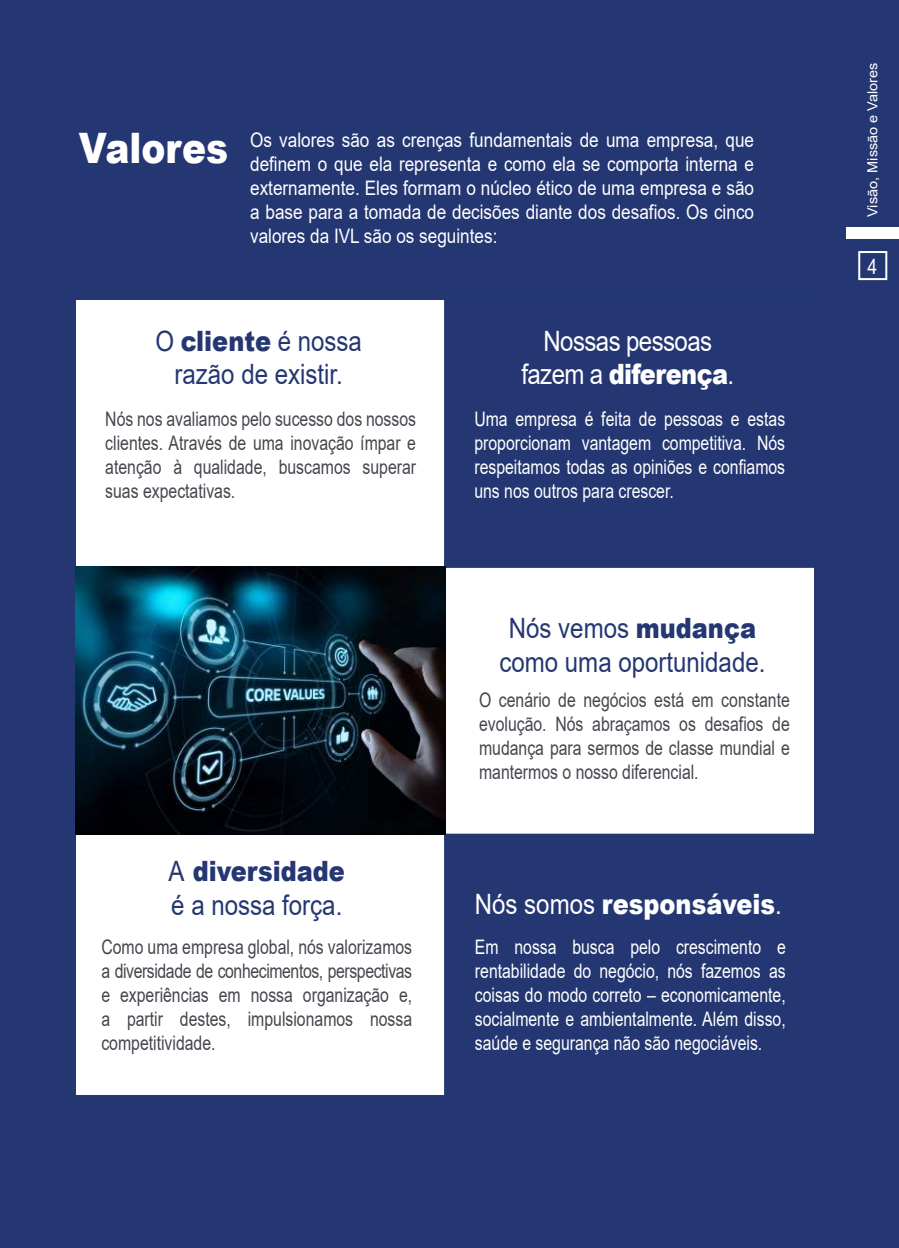
<style>
.page{position:relative;width:899px;height:1248px;background:#fff}
.page>*{position:absolute;margin:0;border:0;box-sizing:border-box;transform-origin:0 0}
.t1{font:28px/33.6px "Arial";color:#253772;text-align:center;scale:.86 1}
.t2{font:28px/33.6px "Arial";letter-spacing:-.025em;color:#fff;text-align:center;scale:.86 1}
.t3{font:900 28px "Arial";color:#fff;scale:.86 1}
.t4{font:20.8px "Arial Narrow";color:#fff;scale:1.04 1}
.t5{font:20px/24px "Arial";color:#44474e;text-align:justify;scale:.79 1}
.t6{font:20px/24px "Arial";color:#fff;text-align:justify;scale:.79 1}
.t7{font:20px/24px "Arial";color:#fff;text-align:justify;scale:.86 1}
.t8{font:14px "Arial";color:#fff;scale:1.04 1}
.s1{font-weight:900;font-size:42px}
.s2{font-weight:900}
.s3{font-weight:400}
</style>
<div class="page">
<div style="left:0;top:0;width:899px;height:1247px;background:#253772"></div>
<div style="left:76px;top:300px;width:737px;height:794px;background:#fff"></div>
<div style="left:444px;top:299px;width:378px;height:269px;background:#253772;border:2px solid #243872"></div>
<div style="left:444px;top:833px;width:378px;height:269px;background:#253772;border:2px solid #243872"></div>
<img style="left:75px;top:567px;width:370px;height:267px">
<div style="left:846px;top:227px;width:53px;height:11px;background:#fff"></div>
<div style="left:858px;top:251px;width:29px;height:29px;border:2px solid #fff"></div>
<p class="t7" style="left:250px;top:127px;width:587px;text-indent:-171px"><span class="s1">Valores</span> Os valores são as crenças fundamentais de uma empresa, que definem o que ela representa e como ela se comporta interna e externamente. Eles formam o núcleo ético de uma empresa e são a base para a tomada de decisões diante dos desafios. Os cinco valores da IVL são os seguintes:</p>
<h1 class="t1" style="left:155px;top:324px;width:242px">O <span class="s2">cliente</span> é nossa razão de existir.</h1>
<p class="t5" style="left:105px;top:407px;width:395px">Nós nos avaliamos pelo sucesso dos nossos clientes. Através de uma inovação ímpar e atenção à qualidade, buscamos superar suas expectativas.</p>
<p class="t6" style="left:474px;top:407px;width:395px">Uma empresa é feita de pessoas e estas proporcionam vantagem competitiva. Nós respeitamos todas as opiniões e confiamos uns nos outros para crescer.</p>
<h1 class="t2" style="left:521px;top:324px;width:249px">Nossas pessoas fazem a <span class="s2">diferença</span>.</h1>
<h1 class="t1" style="left:169px;top:854px;width:206px;text-align:left">A <span class="s2">diversidade </span>é a nossa força.</h1>
<p class="t5" style="left:101px;top:934px;width:395px">Como uma empresa global, nós valorizamos a diversidade de conhecimentos, perspectivas e experiências em nossa organização e, a partir destes, impulsionamos nossa competitividade.</p>
<h1 class="t1" style="left:499px;top:611px;width:311px">Nós vemos <span class="s2">mudança </span>como uma oportunidade.</h1>
<p class="t5" style="left:479px;top:687px;width:395px">O cenário de negócios está em constante evolução. Nós abraçamos os desafios de mudança para sermos de classe mundial e mantermos o nosso diferencial.</p>
<h1 class="t3" style="left:475px;top:883px;width:358px"><span class="s3">Nós somos</span> responsáveis<span class="s3">.</span></h1>
<p class="t6" style="left:475px;top:934px;width:395px">Em nossa busca pelo crescimento e rentabilidade do negócio, nós fazemos as coisas do modo correto – economicamente, socialmente e ambientalmente. Além disso, saúde e segurança não são negociáveis.</p>
<p class="t8" style="left:862px;top:217px;width:150px;rotate:-90deg">Visão, Missão e Valores</p>
<p class="t4" style="left:867px;top:251px;width:11px">4</p>
</div>
